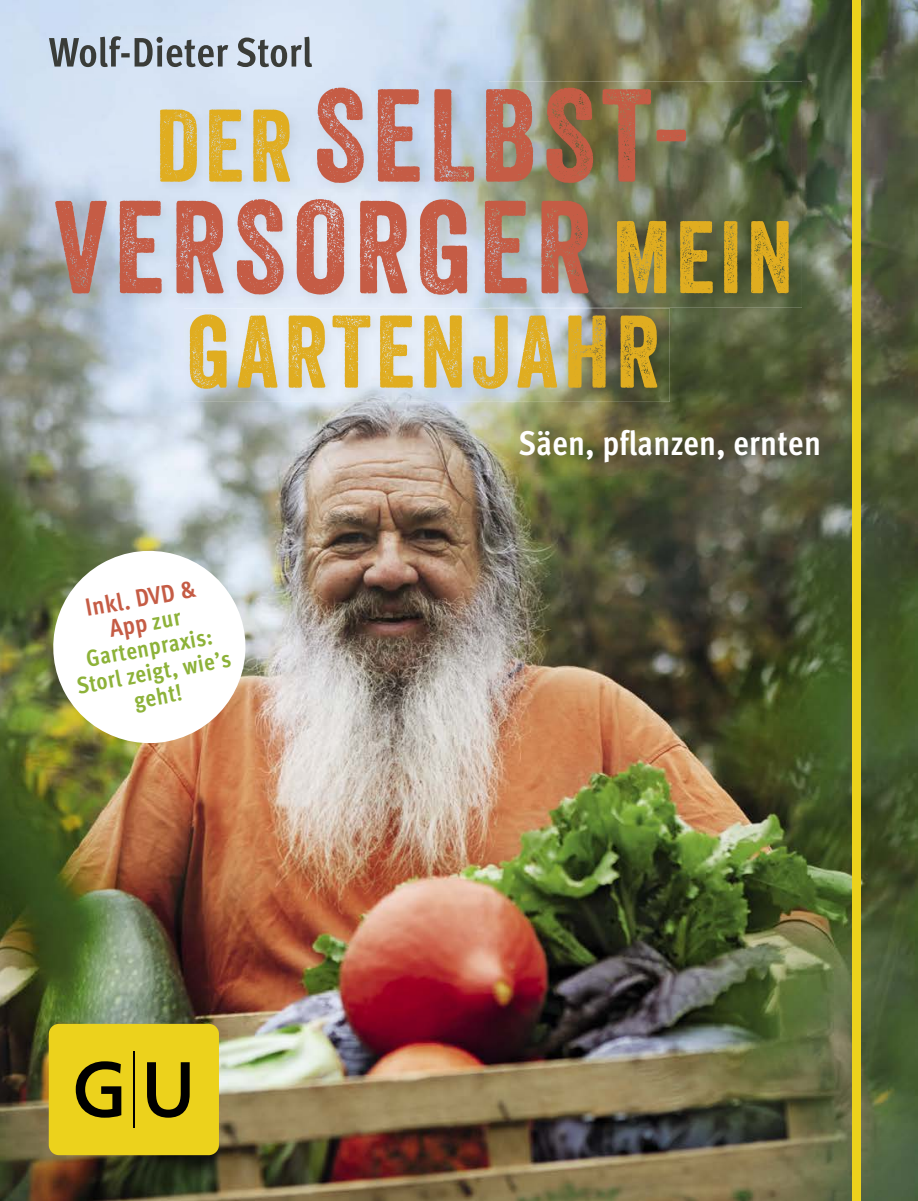
<style>
.page{position:relative;width:918px;height:1201px;background:#fff}
.page>*{position:absolute;margin:0;border:0;box-sizing:border-box;transform-origin:0 0}
.t1{font:127.58px/111.5px "Veneer";letter-spacing:.05em;color:#c55c45;text-align:center}
.t2{font:99.4px "Veneer";letter-spacing:.05em;color:#e0ad20}
.t3{font:700 34.3px "Meta Cond OT";letter-spacing:.01em;color:#fff}
.t4{font:700 24.85px/24.8px "Meta Cond OT";color:#c55c45;text-align:center}
.t5{font:700 23.45px/24.8px "Meta Cond OT";color:#8db239;text-align:center}
.s1{font-size:99.4px;color:#e0ad20}
.s2{font-size:23.45px;color:#8db239}
.s3{font-weight:500}
</style>
<div class="page">
<img style="left:0;top:0;width:918px;height:1200px">
<img style="left:514px;top:424px;width:318px;height:51px">
<div style="left:852px;top:0;width:8px;height:1200px;background:#ecd21c"></div>
<img style="left:49px;top:36px;width:263px;height:31px">
<div style="left:49px;top:1023px;width:170px;height:132px;background:#ecd21c;border-radius:10px"></div>
<svg style="left:76px;top:1061px;width:45px;height:56px"></svg>
<svg style="left:147px;top:1062px;width:43px;height:55px"></svg>
<hr style="left:133px;top:1051px;width:2px;height:77px;background:#000">
<img style="left:40px;top:537px;width:219px;height:219px">
<img style="left:184px;top:308px;width:486px;height:94px">
<img style="left:49px;top:82px;width:753px;height:226px">
<p class="t1" style="left:54px;top:79px;width:740px"><span class="s1">DER</span> SELBST-<br>VERSORGER <span class="s1">MEIN</span></p>
<p class="t2" style="left:187px;top:291px;width:474px">GARTENJAHR</p>
<p class="t4" style="left:83px;top:596px;width:113px;rotate:-10deg">Inkl. DVD &amp;<br>App <span class="s2">zur</span></p>
<p class="t5" style="left:70px;top:649px;width:158px;rotate:-10deg">Gartenpraxis:<br>Storl zeigt, wie<span class="s3">’</span>s geht!</p>
<p class="t3" style="left:518px;top:421px;width:304px">Säen, pflanzen, ernten</p>
</div>
